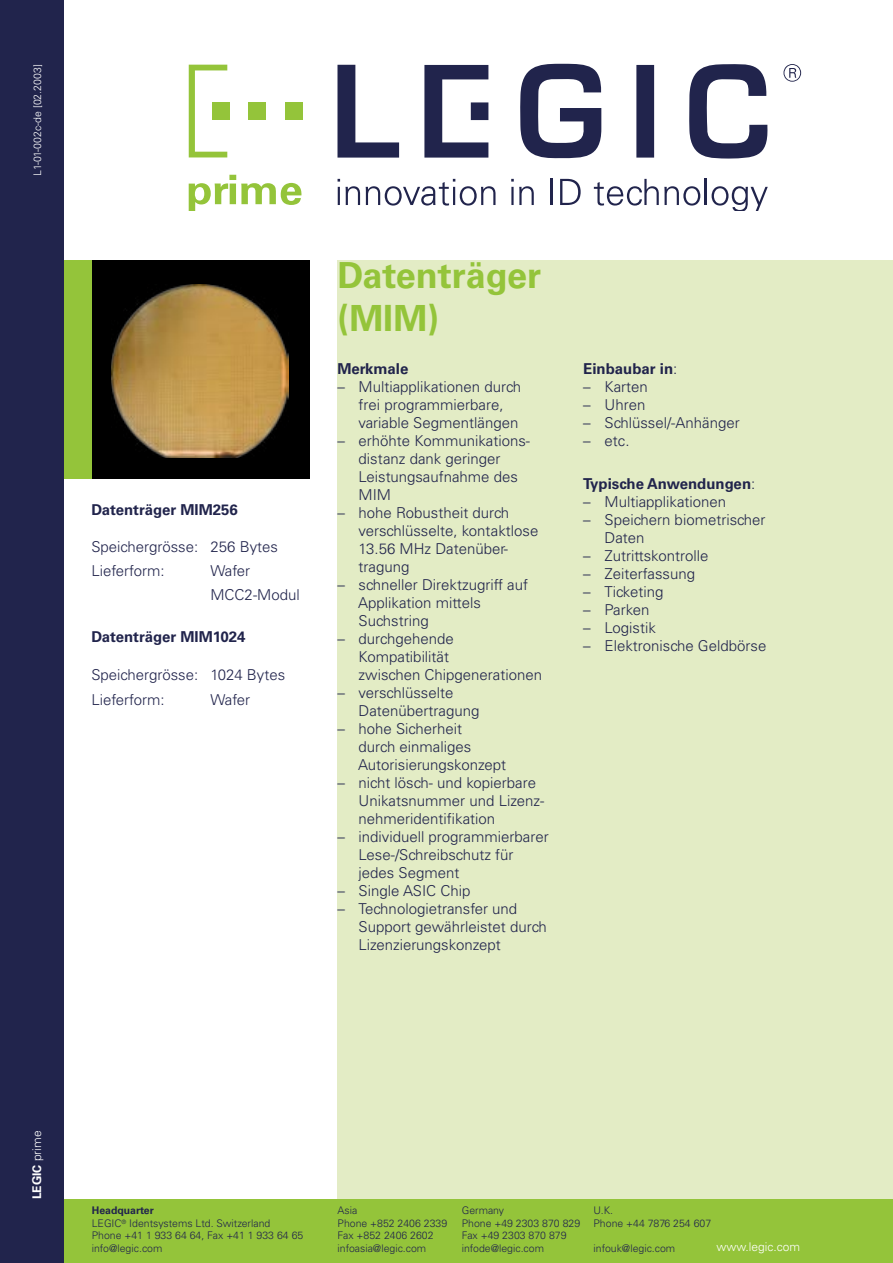
<style>
.page{position:relative;width:893px;height:1263px;background:#fff}
.page>*{position:absolute;margin:0;border:0;box-sizing:border-box;transform-origin:0 0}
.t1{font:700 36px "Univers";color:#94c43a}
.t2{font:300 15px/18px "Univers";color:#21244c}
.t3{font:700 15px "Univers";color:#21244c}
.t4{font:300 12px "Univers";color:#fff}
.t5{font:700 12px "Univers";color:#fff}
.t6{font:300 10.5px "Univers";color:#21244c}
.t7{font:300 10.5px "Univers";color:#fff}
.t8{font:700 10.5px "Univers";color:#21244c}
.s1{font-weight:300}
</style>
<div class="page">
<div style="left:337px;top:261px;width:556px;height:956px;background:#e3ecc5"></div>
<div style="left:0;top:1199px;width:893px;height:64px;background:#94c43a"></div>
<div style="left:0;top:0;width:63px;height:1263px;background:#21244c"></div>
<svg style="left:189px;top:65px;width:38px;height:92px"></svg>
<div style="left:212px;top:102px;width:18px;height:18px;background:#94c43a"></div>
<div style="left:249px;top:102px;width:17px;height:18px;background:#94c43a"></div>
<div style="left:285px;top:102px;width:17px;height:18px;background:#94c43a"></div>
<svg style="left:189px;top:175px;width:113px;height:35px"></svg>
<svg style="left:337px;top:64px;width:464px;height:95px"></svg>
<svg style="left:338px;top:179px;width:2px;height:26px"></svg>
<svg style="left:346px;top:186px;width:14px;height:19px"></svg>
<svg style="left:366px;top:179px;width:129px;height:27px"></svg>
<svg style="left:511px;top:179px;width:23px;height:26px"></svg>
<hr style="left:551px;top:179px;width:2px;height:26px;background:#21244c">
<svg style="left:560px;top:179px;width:21px;height:26px"></svg>
<svg style="left:594px;top:179px;width:106px;height:27px"></svg>
<hr style="left:705px;top:179px;width:2px;height:26px;background:#21244c">
<svg style="left:712px;top:186px;width:56px;height:24px"></svg>
<div style="left:88px;top:261px;width:222px;height:218px;background:#000"></div>
<div style="left:64px;top:261px;width:27px;height:218px;background:#94c43a"></div>
<img style="left:112px;top:284px;width:177px;height:173px">
<p class="t7" style="left:31px;top:176px;width:113px;rotate:-90deg">L1-01-002c-de [02.2003]</p>
<p class="t3" style="left:91px;top:501px;width:148px">Datenträger MIM256</p>
<p class="t2" style="left:91px;top:538px;width:188px">Speichergrösse: 256 Bytes</p>
<p class="t2" style="left:91px;top:562px;width:75px">Lieferform:</p>
<p class="t2" style="left:210px;top:562px;width:41px">Wafer</p>
<p class="t2" style="left:210px;top:586px;width:91px">MCC2-Modul</p>
<p class="t3" style="left:91px;top:628px;width:156px">Datenträger MIM1024</p>
<p class="t2" style="left:91px;top:665px;width:195px">Speichergrösse: 1024 Bytes</p>
<p class="t2" style="left:91px;top:690px;width:75px">Lieferform:</p>
<p class="t2" style="left:210px;top:690px;width:41px">Wafer</p>
<p class="t1" style="left:337px;top:254px;width:205px">Datenträger</p>
<p class="t1" style="left:337px;top:297px;width:103px">(MIM)</p>
<p class="t3" style="left:337px;top:360px;width:73px">Merkmale</p>
<p class="t2" style="left:359px;top:378px;width:164px;text-indent:-21px">– Multiapplikationen durch frei programmierbare, variable Segmentlängen</p>
<p class="t2" style="left:359px;top:432px;width:173px;text-indent:-21px">– erhöhte Kommunikations&shy;distanz dank geringer<br>Leistungsaufnahme des<br>MIM</p>
<p class="t2" style="left:359px;top:504px;width:181px;text-indent:-21px">– hohe Robustheit durch verschlüsselte, kontaktlose<br>13.56 MHz Datenüber&shy;tragung</p>
<p class="t2" style="left:358px;top:576px;width:171px;text-indent:-21px">– schneller Direktzugriff auf<br>Applikation mittels<br>Suchstring</p>
<p class="t2" style="left:359px;top:630px;width:185px;text-indent:-21px">– durchgehende<br>Kompatibilität<br>zwischen Chipgenerationen</p>
<p class="t2" style="left:359px;top:684px;width:122px;text-indent:-21px">– verschlüsselte<br>Datenübertragung</p>
<p class="t2" style="left:358px;top:720px;width:149px;text-indent:-21px">– hohe Sicherheit<br>durch einmaliges<br>Autorisierungskonzept</p>
<p class="t2" style="left:359px;top:774px;width:187px;text-indent:-21px">– nicht lösch- und kopierbare<br>Unikatsnummer und Lizenz&shy;nehmeridentifikation</p>
<p class="t2" style="left:359px;top:828px;width:192px;text-indent:-21px">– individuell programmierbarer<br>Lese-/Schreibschutz für jedes Segment</p>
<p class="t2" style="left:337px;top:882px;width:135px">– Single ASIC Chip</p>
<p class="t2" style="left:359px;top:900px;width:190px;text-indent:-21px">– Technologietransfer und<br>Support gewährleistet durch<br>Lizenzierungskonzept</p>
<p class="t3" style="left:583px;top:360px;width:96px">Einbaubar in<span class="s1">:</span></p>
<p class="t2" style="left:583px;top:378px;width:66px">– Karten</p>
<p class="t2" style="left:583px;top:396px;width:64px">– Uhren</p>
<p class="t2" style="left:583px;top:414px;width:158px">– Schlüssel/-Anhänger</p>
<p class="t2" style="left:583px;top:432px;width:48px">– etc.</p>
<p class="t3" style="left:583px;top:475px;width:174px">Typische Anwendungen<span class="s1">:</span></p>
<p class="t2" style="left:583px;top:493px;width:144px">– Multiapplikationen</p>
<p class="t2" style="left:604px;top:511px;width:163px;text-indent:-21px">– Speichern biometrischer<br>Daten</p>
<p class="t2" style="left:583px;top:547px;width:127px">– Zutrittskontrolle</p>
<p class="t2" style="left:583px;top:565px;width:113px">– Zeiterfassung</p>
<p class="t2" style="left:583px;top:583px;width:82px">– Ticketing</p>
<p class="t2" style="left:583px;top:601px;width:68px">– Parken</p>
<p class="t2" style="left:583px;top:619px;width:74px">– Logistik</p>
<p class="t2" style="left:583px;top:637px;width:185px">– Elektronische Geldbörse</p>
<p class="t5" style="left:30px;top:1199px;width:70px;rotate:-90deg">LEGIC <span class="s1">prime</span></p>
<p class="t8" style="left:92px;top:1204px;width:64px">Headquarter</p>
<p class="t6" style="left:338px;top:1204px;width:21px">Asia</p>
<p class="t6" style="left:462px;top:1204px;width:44px">Germany</p>
<p class="t6" style="left:594px;top:1204px;width:21px">U.K.</p>
<p class="t6" style="left:92px;top:1217px;width:180px">LEGIC<sup>®</sup> Identsystems Ltd. Switzerland</p>
<p class="t6" style="left:338px;top:1217px;width:111px">Phone +852 2406 2339</p>
<p class="t6" style="left:462px;top:1217px;width:120px">Phone +49 2303 870 829</p>
<p class="t6" style="left:594px;top:1217px;width:119px">Phone +44 7876 254 607</p>
<p class="t6" style="left:92px;top:1229px;width:213px">Phone +41 1 933 64 64, Fax +41 1 933 64 65</p>
<p class="t6" style="left:338px;top:1229px;width:98px">Fax +852 2406 2602</p>
<p class="t6" style="left:462px;top:1229px;width:106px">Fax +49 2303 870 879</p>
<p class="t6" style="left:92px;top:1242px;width:72px">info@legic.com</p>
<p class="t6" style="left:338px;top:1242px;width:90px">infoasia@legic.com</p>
<p class="t6" style="left:462px;top:1242px;width:84px">infode@legic.com</p>
<p class="t6" style="left:594px;top:1242px;width:83px">infouk@legic.com</p>
<p class="t4" style="left:716px;top:1239px;width:85px">www.legic.com</p>
</div>
